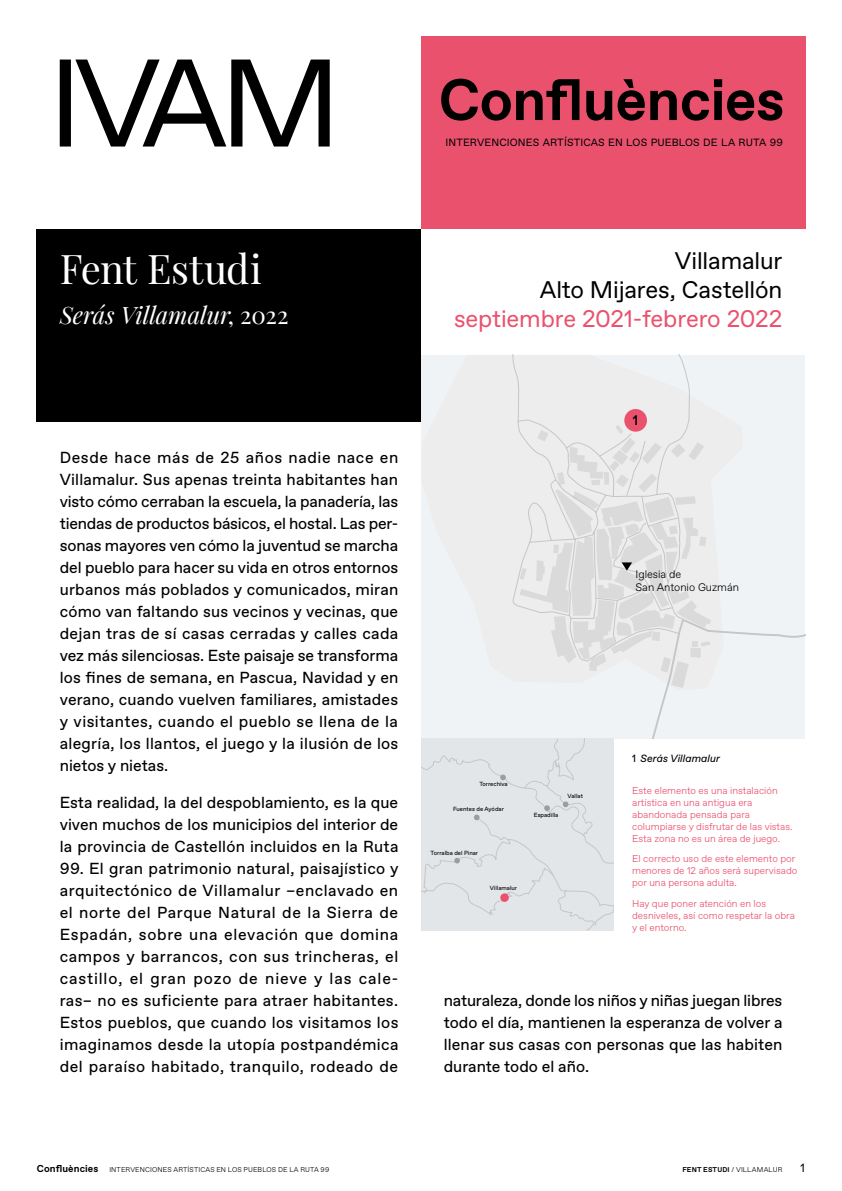
<style>
.page{position:relative;width:842px;height:1191px;background:#fff}
.page>*{position:absolute;margin:0;border:0;box-sizing:border-box;transform-origin:0 0}
.t1{font:700 58.3px "IVAM Favorit Pro";letter-spacing:-.015em;color:#000}
.t2{font:40px "Playfair Display";letter-spacing:-.02em;color:#fff}
.t3{font:24px/28.8px "IVAM Favorit Pro";letter-spacing:-.005em;color:#000;text-align:right}
.t4{font:24px "IVAM Favorit Pro";letter-spacing:-.01em;color:#ea516d}
.t5{font:italic 24px "Playfair Display";letter-spacing:-.005em;color:#fff}
.t6{font:16px/22px "IVAM Favorit Pro";letter-spacing:.015em;color:#000;text-align:justify}
.t7{font:500 14px "IVAM Favorit Pro";color:#000}
.t8{font:12px "IVAM Favorit Pro";color:#000}
.t9{font:300 11px/13.2px "IVAM Favorit Pro";color:#000}
.t10{font:10.5px "IVAM Favorit Pro";letter-spacing:.01em;color:#000}
.t11{font:italic 10.5px "IVAM Favorit Pro";color:#000}
.t12{font:300 10px/12px "IVAM Favorit Pro";color:#ea516d}
.t13{font:300 7px "IVAM Favorit Pro";letter-spacing:.02em;color:#000}
.t14{font:6px "IVAM Favorit Pro";color:#000}
.s1{font-style:normal}
.s2{font-weight:700;font-size:10px}
.s3{font-weight:700}
</style>
<div class="page">
<div style="left:37px;top:229px;width:384px;height:192px;background:#000"></div>
<div style="left:421px;top:37px;width:384px;height:192px;background:#ea516d"></div>
<svg style="left:60px;top:60px;width:270px;height:86px"></svg>
<div style="left:421px;top:355px;width:384px;height:383px;background:#ededed"></div>
<div style="left:624px;top:409px;width:23px;height:23px;background:#ea516d;border-radius:50%"></div>
<svg style="left:421px;top:415px;width:384px;height:516px"></svg>
<h1 class="t1" style="left:439px;top:65px;width:348px">Confluències</h1>
<p class="t10" style="left:445px;top:136px;width:339px">INTERVENCIONES ARTÍSTICAS EN LOS PUEBLOS DE LA RUTA 99</p>
<h2 class="t2" style="left:60px;top:237px;width:204px">Fent Estudi</h2>
<h3 class="t5" style="left:60px;top:296px;width:230px">Serás Villamalur<span class="s1">, 2022</span></h3>
<h3 class="t3" style="left:540px;top:247px;width:244px">Villamalur<br>Alto Mijares, Castellón</h3>
<h3 class="t4" style="left:454px;top:304px;width:330px">septiembre 2021-febrero 2022</h3>
<p class="t6" style="left:60px;top:447px;width:340px">Desde hace más de 25 años nadie nace en Villamalur. Sus apenas treinta habitantes han visto cómo cerraban la escuela, la panadería, las tiendas de productos básicos, el hostal. Las per&shy;sonas mayores ven cómo la juventud se marcha del pueblo para hacer su vida en otros entornos urbanos más poblados y comunicados, miran cómo van faltando sus vecinos y vecinas, que dejan tras de sí casas cerradas y calles cada vez más silenciosas. Este paisaje se transforma los fines de semana, en Pascua, Navidad y en verano, cuando vuelven familiares, amistades y visitantes, cuando el pueblo se llena de la alegría, los llantos, el juego y la ilusión de los nietos y nietas.</p>
<p class="t6" style="left:60px;top:791px;width:340px">Esta realidad, la del despoblamiento, es la que viven muchos de los municipios del interior de la provincia de Castellón incluidos en la Ruta</p>
<p class="t6" style="left:60px;top:857px;width:340px">99. El gran patrimonio natural, paisajístico y arquitectónico de Villamalur –enclavado en el norte del Parque Natural de la Sierra de Espadán, sobre una elevación que domina campos y barrancos, con sus trincheras, el castillo, el gran pozo de nieve y las cale&shy;ras– no es suficiente para atraer habitantes.<br>Estos pueblos, que cuando los visitamos los imaginamos desde la utopía postpandémica del paraíso habitado, tranquilo, rodeado de</p>
<p class="t7" style="left:633px;top:411px;width:7px">1</p>
<p class="t9" style="left:635px;top:567px;width:105px">Iglesia de<br>San Antonio Guzmán</p>
<p class="t14" style="left:479px;top:780px;width:30px">Torrechiva</p>
<p class="t14" style="left:453px;top:806px;width:52px">Fuentes de Ayódar</p>
<p class="t14" style="left:431px;top:849px;width:49px">Torralba del Pinar</p>
<p class="t14" style="left:490px;top:884px;width:29px">Villamalur</p>
<p class="t14" style="left:534px;top:811px;width:26px">Espadilla</p>
<p class="t14" style="left:568px;top:792px;width:17px">Vallat</p>
<p class="t11" style="left:632px;top:752px;width:89px"><span class="s1">1</span> Serás Villamalur</p>
<p class="t12" style="left:632px;top:784px;width:162px">Este elemento es una instalación artística en una antigua era abandonada pensada para columpiarse y disfrutar de las vistas.<br>Esta zona no es un área de juego.</p>
<p class="t12" style="left:632px;top:853px;width:167px">El correcto uso de este elemento por menores de 12 años será supervisado por una persona adulta.</p>
<p class="t12" style="left:632px;top:897px;width:164px">Hay que poner atención en los desniveles, así como respetar la obra y el entorno.</p>
<p class="t6" style="left:444px;top:989px;width:340px">naturaleza, donde los niños y niñas juegan libres todo el día, mantienen la esperanza de volver a llenar sus casas con personas que las habiten durante todo el año.</p>
<p class="t13" style="left:37px;top:1165px;width:294px"><span class="s2">Confluències</span> INTERVENCIONES ARTÍSTICAS EN LOS PUEBLOS DE LA RUTA 99</p>
<p class="t13" style="left:682px;top:1165px;width:101px"><span class="s3">FENT ESTUDI</span> / VILLAMALUR</p>
<p class="t8" style="left:801px;top:1160px;width:6px">1</p>
</div>
